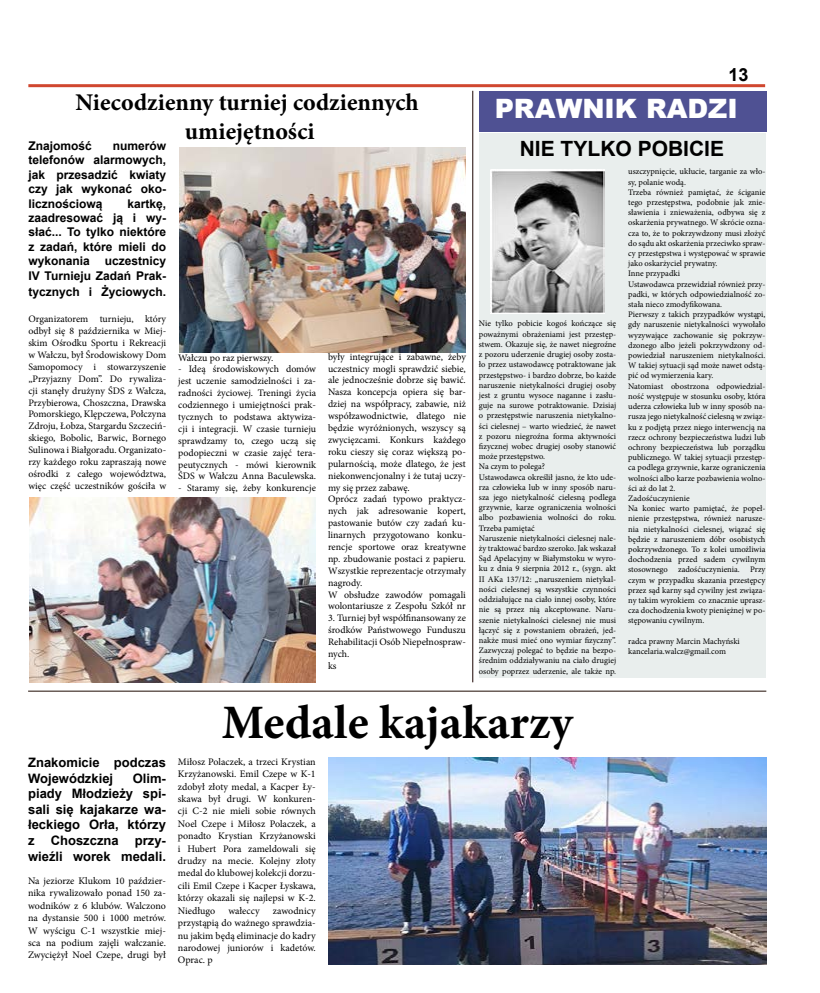
<style>
.page{position:relative;width:820px;height:993px;background:#fff}
.page>*{position:absolute;margin:0;border:0;box-sizing:border-box;transform-origin:0 0}
.t1{font:700 48px "Minion Pro";letter-spacing:.005em;color:#000}
.t2{font:900 26.7px "Arial";color:#fff}
.t3{font:700 24px/28.8px "Minion Pro";color:#000;text-align:center}
.t4{font:700 21px "Arial";color:#000}
.t5{font:700 18px "Arial";color:#000}
.t6{font:700 13px/15.6px "Arial";color:#000}
.t7{font:700 12px/14.4px "Arial";color:#000;text-align:justify}
.t8{font:10px/12.4px "Minion Pro";color:#000;text-align:justify}
.t9{font:9.9px/11.9px "Minion Pro";color:#000;text-align:justify}
.t10{font:8.5px/10.2px "Minion Pro";color:#000}
</style>
<div class="page">
<hr style="left:28px;top:84px;width:736px;height:3px;background:#d0472f">
<hr style="left:28px;top:690px;width:738px;height:1px;background:#1f0c03">
<img style="left:180px;top:147px;width:285px;height:205px">
<hr style="left:472px;top:91px;width:1px;height:591px;background:#1a0300">
<img style="left:329px;top:757px;width:436px;height:207px">
<img style="left:30px;top:497px;width:285px;height:185px">
<div style="left:478px;top:133px;width:287px;height:544px;background:#e9eeed"></div>
<img style="left:490px;top:169px;width:114px;height:144px">
<div style="left:478px;top:91px;width:288px;height:41px;background:#4f5193"></div>
<h3 class="t5" style="left:728px;top:62px;width:22px">13</h3>
<h3 class="t3" style="left:75px;top:88px;width:344px">Niecodzienny turniej codziennych umiejętności</h3>
<h3 class="t7" style="left:28px;top:139px;width:65px">Znajomość</h3>
<h2 class="t2" style="left:494px;top:89px;width:245px">PRAWNIK RADZI</h2>
<h3 class="t4" style="left:519px;top:135px;width:206px">NIE TYLKO POBICIE</h3>
<h3 class="t7" style="left:28px;top:139px;width:139px;text-indent:84px">numerów telefonów alarmowych, jak przesadzić kwiaty czy jak wykonać oko&shy;licznościową</h3>
<p class="t10" style="left:628px;top:166px;width:139px">uszczypnięcie, ukłucie, targanie za wło&shy;sy, polanie wodą.<br>Trzeba również pamiętać, że ściganie tego przestępstwa, podobnie jak znie&shy;sławienia i znieważenia, odbywa się z oskarżenia prywatnego. W skrócie ozna&shy;cza to, że to pokrzywdzony musi złożyć do sądu akt oskarżenia przeciwko spraw&shy;cy przestępstwa i występować w sprawie jako oskarżyciel prywatny.<br>Inne przypadki<br>Ustawodawca przewidział również przy&shy;padki, w których odpowiedzialność zo&shy;stała nieco zmodyfikowana.<br>Pierwszy z takich przypadków wystąpi, gdy naruszenie nietykalności wywołało wyzywające zachowanie się pokrzyw&shy;dzonego albo jeżeli pokrzywdzony od&shy;powiedział naruszeniem nietykalności.<br>W takiej sytuacji sąd może nawet odstą&shy;pić od wymierzenia kary.<br>Natomiast obostrzona odpowiedzial&shy;ność występuje w stosunku osoby, która uderza człowieka lub w inny sposób na&shy;rusza jego nietykalność cielesną w związ&shy;ku z podjętą przez niego interwencją na rzecz ochrony bezpieczeństwa ludzi lub ochrony bezpieczeństwa lub porządku publicznego. W takiej sytuacji przestęp&shy;ca podlega grzywnie, karze ograniczenia wolności albo karze pozbawienia wolno&shy;ści aż do lat 2.<br>Zadośćuczynienie<br>Na koniec warto pamiętać, że popeł&shy;nienie przestępstwa, również narusze&shy;nia nietykalności cielesnej, wiązać się będzie z naruszeniem dóbr osobistych pokrzywdzonego. To z kolei umożliwia dochodzenia przed sadem cywilnym stosownego zadośćuczynienia. Przy czym w przypadku skazania przestępcy przez sąd karny sąd cywilny jest związa&shy;ny takim wyrokiem co znacznie uprasz&shy;cza dochodzenia kwoty pieniężnej w po&shy;stępowaniu cywilnym.</p>
<p class="t10" style="left:628px;top:636px;width:113px">radca prawny Marcin Machyński kancelaria.walcz@gmail.com</p>
<h3 class="t7" style="left:28px;top:196px;width:139px;text-indent:99px">kartkę, zaadresować ją i wy&shy;słać... To tylko niektóre z zadań, które mieli do wykonania uczestnicy IV Turnieju Zadań Prak-</h3>
<h3 class="t7" style="left:28px;top:285px;width:139px">tycznych i Życiowych.</h3>
<p class="t9" style="left:28px;top:313px;width:139px">Organizatorem turnieju, który odbył się 8 października w Miej&shy;skim Ośrodku Sportu i Rekreacji w Wałczu, był Środowiskowy Dom Samopomocy i stowarzyszenie „Przyjazny Dom”. Do rywaliza&shy;cji stanęły drużyny ŚDS z Wałcza, Przybierowa, Choszczna, Drawska Pomorskiego, Klępczewa, Połczyna Zdroju, Łobza, Stargardu Szczeciń&shy;skiego, Bobolic, Barwic, Bornego Sulinowa i Białgoradu. Organizato&shy;rzy każdego roku zapraszają nowe ośrodki z całego województwa, więc część uczestników gościła w</p>
<p class="t10" style="left:478px;top:318px;width:139px">Nie tylko pobicie kogoś kończące się poważnymi obrażeniami jest przestęp&shy;stwem. Okazuje się, że nawet niegroźne z pozoru uderzenie drugiej osoby zosta&shy;ło przez ustawodawcę potraktowane jak przestępstwo- i bardzo dobrze, bo każde naruszenie nietykalności drugiej osoby jest z gruntu wysoce naganne i zasłu&shy;guje na surowe potraktowanie. Dzisiaj o przestępstwie naruszenia nietykalno&shy;ści cielesnej – warto wiedzieć, że nawet z pozoru niegroźna forma aktywności fizycznej wobec drugiej osoby stanowić może przestępstwo.<br>Na czym to polega?<br>Ustawodawca określił jasno, że kto ude&shy;rza człowieka lub w inny sposób naru&shy;sza jego nietykalność cielesną podlega grzywnie, karze ograniczenia wolności albo pozbawienia wolności do roku.<br>Trzeba pamiętać<br>Naruszenie nietykalności cielesnej nale&shy;ży traktować bardzo szeroko. Jak wskazał Sąd Apelacyjny w Białymstoku w wyro&shy;ku z dnia 9 sierpnia 2012 r., (sygn. akt II AKa 137/12: „naruszeniem nietykal&shy;ności cielesnej są wszystkie czynności oddziałujące na ciało innej osoby, które nie są przez nią akceptowane. Naru&shy;szenie nietykalności cielesnej nie musi łączyć się z powstaniem obrażeń, jed&shy;nakże musi mieć ono wymiar fizyczny”.<br>Zazwyczaj polegać to będzie na bezpo&shy;średnim oddziaływaniu na ciało drugiej osoby poprzez uderzenie, ale także np.</p>
<p class="t9" style="left:328px;top:350px;width:139px;text-align:left">były integrujące i zabawne, żeby uczestnicy mogli sprawdzić siebie, ale jednocześnie dobrze się bawić.<br>Nasza koncepcja opiera się bar&shy;dziej na współpracy, zabawie, niż współzawodnictwie, dlatego nie będzie wyróżnionych, wszyscy są zwycięzcami. Konkurs każdego roku cieszy się coraz większą po&shy;pularnością, może dlatego, że jest niekonwencjonalny i że tutaj uczy&shy;my się przez zabawę.<br>Oprócz zadań typowo praktycz&shy;nych jak adresowanie kopert, pastowanie butów czy zadań ku&shy;linarnych przygotowano konku&shy;rencje sportowe oraz kreatywne np. zbudowanie postaci z papieru.<br>Wszystkie reprezentacje otrzymały nagrody.<br>W obsłudze zawodów pomagali wolontariusze z Zespołu Szkół nr</p>
<p class="t9" style="left:328px;top:612px;width:139px;text-align:left">3. Turniej był współfinansowany ze środków Państwowego Funduszu<br>Rehabilitacji Osób Niepełnospraw&shy;nych.<br>ks</p>
<h1 class="t1" style="left:221px;top:689px;width:352px">Medale kajakarzy</h1>
<p class="t9" style="left:178px;top:351px;width:97px">Wałczu po raz pierwszy.</p>
<p class="t9" style="left:178px;top:363px;width:139px">- Ideą środowiskowych domów jest uczenie samodzielności i za&shy;radności życiowej. Treningi życia codziennego i umiejętności prak&shy;tycznych to podstawa aktywiza&shy;cji i integracji. W czasie turnieju sprawdzamy to, czego uczą się podopieczni w czasie zajęć tera&shy;peutycznych - mówi kierownik ŚDS w Wałczu Anna Baculewska.</p>
<p class="t9" style="left:178px;top:482px;width:139px">- Staramy się, żeby konkurencje</p>
<h3 class="t6" style="left:28px;top:754px;width:139px">Znakomicie podczas<br>Wojewódzkiej</h3>
<h3 class="t6" style="left:28px;top:770px;width:139px;text-align:justify;text-indent:104px">Olim&shy;piady Młodzieży spi&shy;sali się kajakarze wa&shy;łeckiego Orła, którzy z Choszczna przy&shy;wieźli worek medali.</h3>
<p class="t8" style="left:28px;top:874px;width:139px">Na jeziorze Klukom 10 paździer&shy;nika rywalizowało ponad 150 za&shy;wodników z 6 klubów. Walczono na dystansie 500 i 1000 metrów.<br>W wyścigu C-1 wszystkie miej&shy;sca na podium zajęli wałczanie.<br>Zwyciężył Noel Czepe, drugi był</p>
<p class="t8" style="left:178px;top:755px;width:139px">Miłosz Polaczek, a trzeci Krystian Krzyżanowski. Emil Czepe w K-1 zdobył złoty medal, a Kacper Ły&shy;skawa był drugi. W konkuren&shy;cji C-2 nie mieli sobie równych Noel Czepe i Miłosz Polaczek, a ponadto Krystian Krzyżanowski i Hubert Pora zameldowali się drudzy na mecie. Kolejny złoty medal do klubowej kolekcji dorzu&shy;cili Emil Czepe i Kacper Łyskawa, którzy okazali się najlepsi w K-2.<br>Niedługo</p>
<p class="t8" style="left:228px;top:904px;width:33px">wałeccy</p>
<p class="t8" style="left:178px;top:904px;width:139px;text-indent:95px">zawodnicy przystąpią do ważnego sprawdzia&shy;nu jakim będą eliminacje do kadry narodowej juniorów i kadetów.<br>Oprac. p</p>
</div>
